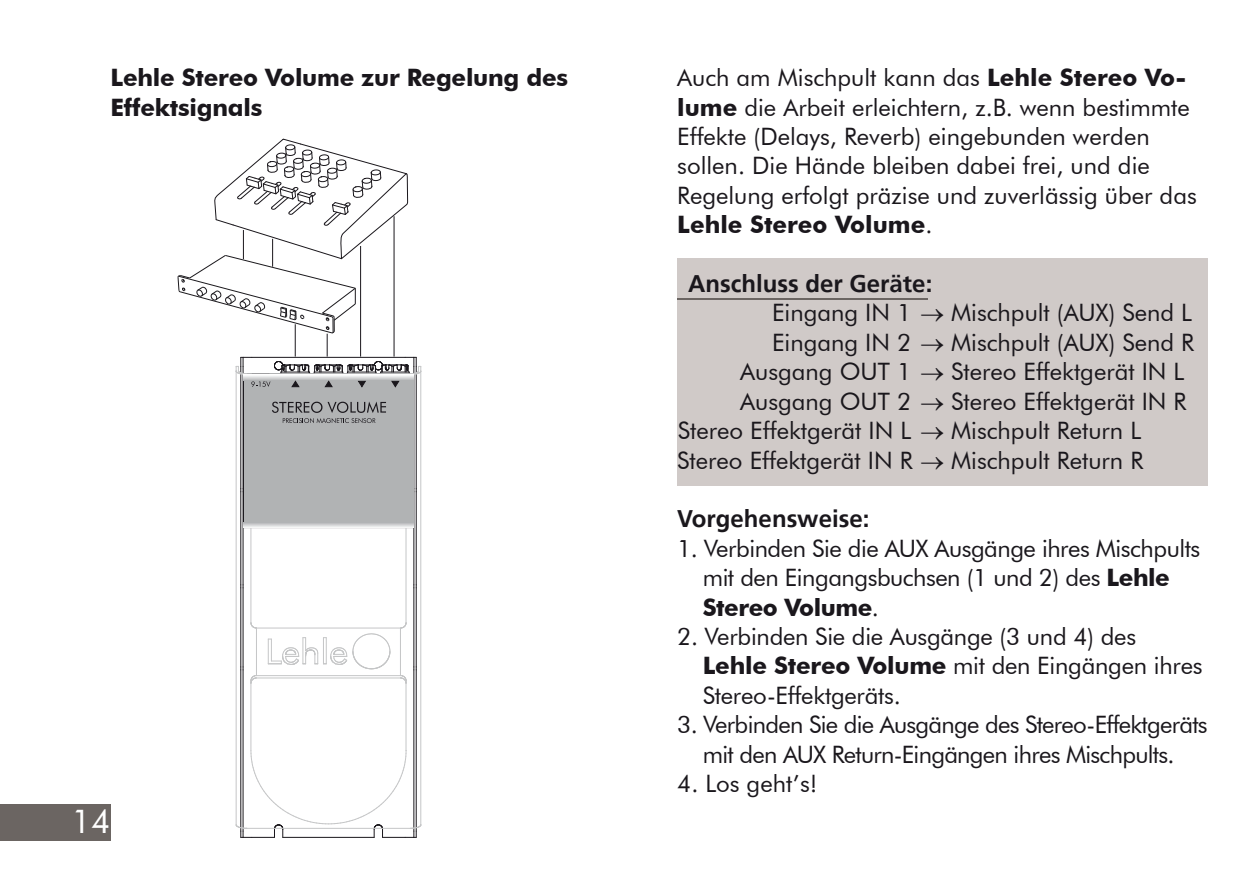
<style>
.page{position:relative;width:1259px;height:893px;background:#fff}
.page>*{position:absolute;margin:0;border:0;box-sizing:border-box;transform-origin:0 0}
.t1{font:33px "Futura BT";color:#fff}
.t2{font:24px/29.4px "Futura BT";color:#1a171c}
.t3{font:24px/29.4px "Futura BT";letter-spacing:-.02em;color:#1a171c}
.t4{font:24px/29.4px "Futura BT";letter-spacing:-.03em;color:#1a171c;text-align:center}
.t5{font:700 24px/29.4px "Futura BT";letter-spacing:-.01em;color:#1a171c}
.t6{font:700 24px "Frutiger";color:#1a171c}
.s1{font-weight:700}
</style>
<div class="page">
<div style="left:0;top:804px;width:111px;height:36px;background:#6b6562"></div>
<div style="left:677px;top:258px;width:531px;height:228px;background:#d0cac8"></div>
<hr style="left:677px;top:298px;width:250px;height:1px;background:#6b6562">
<hr style="left:242px;top:367px;width:1px;height:122px;background:#1a171c">
<hr style="left:240px;top:588px;width:1px;height:79px;background:#1a171c">
<hr style="left:416px;top:670px;width:1px;height:161px;background:#1a171c">
<hr style="left:416px;top:367px;width:1px;height:122px;background:#1a171c">
<hr style="left:413px;top:670px;width:1px;height:161px;background:#1a171c">
<hr style="left:413px;top:588px;width:1px;height:79px;background:#1a171c">
<hr style="left:240px;top:492px;width:1px;height:93px;background:#1a171c">
<hr style="left:242px;top:588px;width:1px;height:79px;background:#1a171c">
<hr style="left:242px;top:492px;width:1px;height:93px;background:#1a171c">
<hr style="left:416px;top:588px;width:1px;height:79px;background:#1a171c">
<hr style="left:413px;top:492px;width:1px;height:93px;background:#1a171c">
<hr style="left:416px;top:492px;width:1px;height:93px;background:#1a171c">
<svg style="left:413px;top:585px;width:4px;height:3px"></svg>
<hr style="left:240px;top:670px;width:1px;height:161px;background:#1a171c">
<hr style="left:240px;top:367px;width:1px;height:122px;background:#1a171c">
<hr style="left:242px;top:670px;width:1px;height:161px;background:#1a171c">
<svg style="left:413px;top:667px;width:4px;height:3px"></svg>
<hr style="left:413px;top:379px;width:1px;height:143px;background:#1a171c">
<hr style="left:400px;top:628px;width:1px;height:48px;background:#c5c6c7">
<hr style="left:256px;top:628px;width:1px;height:48px;background:#c5c6c7">
<hr style="left:256px;top:675px;width:144px;height:1px;background:#c5c6c7">
<svg style="left:268px;top:633px;width:122px;height:36px"></svg>
<hr style="left:256px;top:677px;width:144px;height:1px;background:#c5c6c7">
<hr style="left:250px;top:683px;width:1px;height:68px;background:#c5c6c7">
<hr style="left:250px;top:457px;width:1px;height:166px;background:#c5c6c7">
<hr style="left:256px;top:627px;width:144px;height:1px;background:#c5c6c7">
<hr style="left:405px;top:457px;width:1px;height:166px;background:#c5c6c7">
<hr style="left:405px;top:683px;width:1px;height:68px;background:#c5c6c7">
<svg style="left:400px;top:623px;width:6px;height:5px"></svg>
<svg style="left:250px;top:623px;width:6px;height:6px"></svg>
<svg style="left:400px;top:675px;width:6px;height:9px"></svg>
<svg style="left:250px;top:675px;width:7px;height:9px"></svg>
<hr style="left:236px;top:371px;width:1px;height:454px;background:#c5c6c7">
<hr style="left:420px;top:371px;width:1px;height:454px;background:#c5c6c7">
<svg style="left:236px;top:750px;width:185px;height:88px"></svg>
<svg style="left:243px;top:522px;width:170px;height:6px"></svg>
<div style="left:243px;top:380px;width:170px;height:142px;background:#b1b3b4"></div>
<svg style="left:177px;top:138px;width:244px;height:320px"></svg>
<p class="t5" style="left:111px;top:63px;width:459px">Lehle Stereo Volume zur Regelung des<br>Effektsignals</p>
<p class="t2" style="left:677px;top:63px;width:521px">Auch am Mischpult kann das <span class="s1">Lehle Stereo Vo&shy;lume</span> die Arbeit erleichtern, z.B. wenn bestimmte Effekte (Delays, Reverb) eingebunden werden sollen. Die Hände bleiben dabei frei, und die Regelung erfolgt präzise und zuverlässig über das <span class="s1">Lehle Stereo Volume</span>.</p>
<h1 class="t1" style="left:72px;top:802px;width:40px">14</h1>
<p class="t6" style="left:688px;top:270px;width:246px">Anschluss der Geräte:</p>
<p class="t2" style="left:772px;top:298px;width:422px">Eingang IN 1 → Mischpult (AUX) Send L</p>
<p class="t2" style="left:772px;top:327px;width:423px">Eingang IN 2 → Mischpult (AUX) Send R</p>
<p class="t2" style="left:740px;top:357px;width:446px">Ausgang OUT 1 → Stereo Effektgerät IN L</p>
<p class="t2" style="left:740px;top:386px;width:448px">Ausgang OUT 2 → Stereo Effektgerät IN R</p>
<p class="t2" style="left:678px;top:416px;width:465px">Stereo Effektgerät IN L → Mischpult Return L</p>
<p class="t2" style="left:677px;top:445px;width:467px">Stereo Effektgerät IN R → Mischpult Return R</p>
<p class="t6" style="left:677px;top:505px;width:194px">Vorgehensweise:</p>
<p class="t3" style="left:703px;top:533px;width:499px;text-indent:-26px">1. Verbinden Sie die AUX Ausgänge ihres Mischpults mit den Eingangsbuchsen (1 und 2) des <span class="s1">Lehle<br>Stereo Volume</span>.</p>
<p class="t2" style="left:703px;top:621px;width:501px;text-indent:-26px">2. Verbinden Sie die Ausgänge (3 und 4) des<br><span class="s1">Lehle Stereo Volume</span> mit den Eingängen ihres<br>Stereo-Effektgeräts.</p>
<p class="t4" style="left:677px;top:710px;width:532px">3. Verbinden Sie die Ausgänge des Stereo-Effektgeräts mit den AUX Return-Eingängen ihres Mischpults.</p>
<p class="t2" style="left:677px;top:768px;width:142px">4. Los geht’s!</p>
</div>
